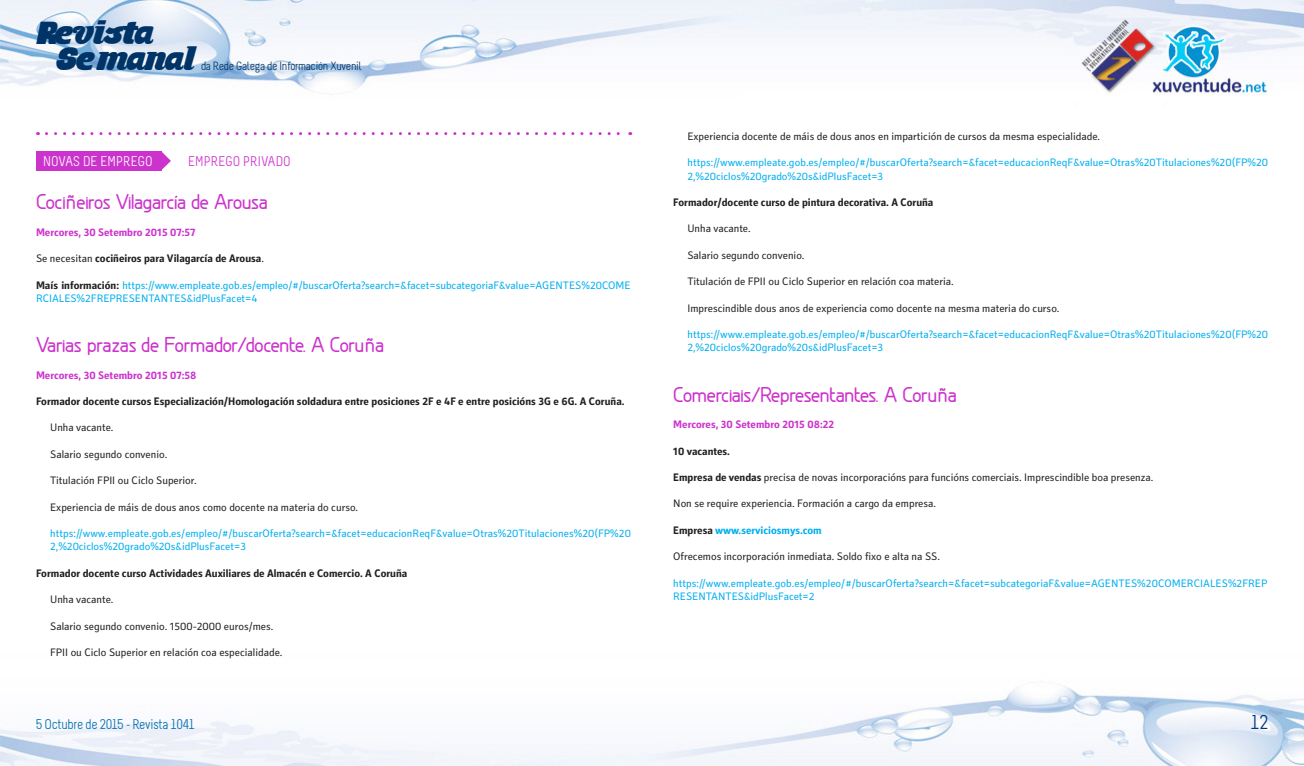
<style>
.page{position:relative;width:1304px;height:766px;background:#fff}
.page>*{position:absolute;margin:0;border:0;box-sizing:border-box;transform-origin:0 0}
.t1{font:33px/26px "Musa Ornata";letter-spacing:-.01em;color:#036}
.t2{font:700 20px "Greyscale Basic";letter-spacing:-.04em;color:#c3c}
.t3{font:20px "Melbourne";color:#003882}
.t4{font:14px "Melbourne";letter-spacing:-.025em;color:#006fb2}
.t5{font:14px "Melbourne";color:#fff}
.t6{font:14px "Melbourne";color:#c3c}
.t7{font:12px "Melbourne";letter-spacing:-.025em;color:#036}
.t8{font:11px/13.2px "Secca Std Demo";letter-spacing:.005em;color:#00aeef}
.t9{font:11px "Secca Std Demo";color:#231f20}
.t10{font:700 11px "Secca Std Demo";color:#231f20}
.t11{font:700 11px "Secca Std Demo";color:#c3c}
.t12{font:700 11px "Secca Std Demo";color:#00aeef}
.s1{font-weight:400}
.s2{font-weight:700;color:#231f20}
.s3{font-weight:700}
.s4{color:#231f20}
</style>
<div class="page">
<img style="left:0;top:0;width:1304px;height:765px">
<svg style="left:46px;top:132px;width:585px;height:3px"></svg>
<div style="left:36px;top:151px;width:125px;height:20px;background:#c3c"></div>
<svg style="left:161px;top:151px;width:10px;height:20px"></svg>
<h1 class="t1" style="left:55px;top:19px;width:142px;text-indent:-19px">Revista<br>Semanal</h1>
<p class="t7" style="left:201px;top:59px;width:162px">da Rede Galega de Información Xuvenil</p>
<p class="t5" style="left:43px;top:153px;width:66px">novas DE emprego</p>
<p class="t6" style="left:188px;top:153px;width:16px">Emprego</p>
<p class="t6" style="left:243px;top:153px;width:33px">pri vado</p>
<h2 class="t2" style="left:36px;top:189px;width:234px">Cociñeiros Vilagarcía de Arousa</h2>
<p class="t11" style="left:36px;top:226px;width:161px">Mercores, 30 Setembro 2015 07:57</p>
<p class="t10" style="left:36px;top:252px;width:229px"><span class="s1">Se necesitan</span> cociñeiros para Vilagarcía de Arousa<span class="s1">.</span></p>
<p class="t8" style="left:36px;top:278px;width:596px"><span class="s2">Maís información:</span> https://www.empleate.gob.es/empleo/#/buscarOferta?search=&amp;facet=subcategoriaF&amp;value=AGENTES%20COME<br>RCIALES%2FREPRESENTANTES&amp;idPlusFacet=4</p>
<h2 class="t2" style="left:36px;top:332px;width:350px">Varias prazas de Formador/docente. A Coruña</h2>
<p class="t11" style="left:36px;top:368px;width:162px">Mercores, 30 Setembro 2015 07:58</p>
<p class="t10" style="left:36px;top:395px;width:590px">Formador docente cursos Especialización/Homologación soldadura entre posiciones 2F e 4F e entre posicións 3G e 6G. A Coruña.</p>
<p class="t9" style="left:50px;top:421px;width:65px">Unha vacante.</p>
<p class="t9" style="left:50px;top:448px;width:119px">Salario segundo convenio.</p>
<p class="t9" style="left:50px;top:474px;width:148px">Titulación FPII ou Ciclo Superior.</p>
<p class="t9" style="left:50px;top:500px;width:309px">Experiencia de máis de dous anos como docente na materia do curso.</p>
<p class="t8" style="left:50px;top:527px;width:582px">https://www.empleate.gob.es/empleo/#/buscarOferta?search=&amp;facet=educacionReqF&amp;value=Otras%20Titulaciones%20(FP%20<br>2,%20ciclos%20grado%20s&amp;idPlusFacet=3</p>
<p class="t10" style="left:36px;top:566px;width:373px">Formador docente curso Actividades Auxiliares de Almacén e Comercio. A Coruña</p>
<p class="t9" style="left:50px;top:593px;width:65px">Unha vacante.</p>
<p class="t9" style="left:50px;top:619px;width:225px">Salario segundo convenio. 1500-2000 euros/mes.</p>
<p class="t9" style="left:50px;top:646px;width:234px">FPII ou Ciclo Superior en relación coa especialidade.</p>
<p class="t9" style="left:687px;top:130px;width:414px">Experiencia docente de máis de dous anos en impartición de cursos da mesma especialidade.</p>
<p class="t8" style="left:687px;top:156px;width:582px">https://www.empleate.gob.es/empleo/#/buscarOferta?search=&amp;facet=educacionReqF&amp;value=Otras%20Titulaciones%20(FP%20<br>2,%20ciclos%20grado%20s&amp;idPlusFacet=3</p>
<p class="t10" style="left:673px;top:196px;width:262px">Formador/docente curso de pintura decorativa. A Coruña</p>
<p class="t9" style="left:687px;top:222px;width:65px">Unha vacante.</p>
<p class="t9" style="left:687px;top:249px;width:119px">Salario segundo convenio.</p>
<p class="t9" style="left:687px;top:275px;width:268px">Titulación de FPII ou Ciclo Superior en relación coa materia.</p>
<p class="t9" style="left:687px;top:302px;width:373px">Imprescindible dous anos de experiencia como docente na mesma materia do curso.</p>
<p class="t8" style="left:687px;top:328px;width:582px">https://www.empleate.gob.es/empleo/#/buscarOferta?search=&amp;facet=educacionReqF&amp;value=Otras%20Titulaciones%20(FP%20<br>2,%20ciclos%20grado%20s&amp;idPlusFacet=3</p>
<h2 class="t2" style="left:673px;top:382px;width:286px">Comerciais/Representantes. A Coruña</h2>
<p class="t11" style="left:673px;top:418px;width:162px">Mercores, 30 Setembro 2015 08:22</p>
<p class="t10" style="left:673px;top:444px;width:58px">10 vacantes.</p>
<p class="t9" style="left:673px;top:471px;width:482px"><span class="s3">Empresa de vendas</span> precisa de novas incorporacións para funcións comerciais. Imprescindible boa presenza.</p>
<p class="t9" style="left:673px;top:497px;width:264px">Non se require experiencia. Formación a cargo da empresa.</p>
<p class="t12" style="left:673px;top:524px;width:150px"><span class="s4">Empresa</span> www.serviciosmys.com</p>
<p class="t9" style="left:673px;top:550px;width:268px">Ofrecemos incorporación inmediata. Soldo fixo e alta na SS.</p>
<p class="t8" style="left:673px;top:576px;width:596px">https://www.empleate.gob.es/empleo/#/buscarOferta?search=&amp;facet=subcategoriaF&amp;value=AGENTES%20COMERCIALES%2FREP<br>RESENTANTES&amp;idPlusFacet=2</p>
<p class="t4" style="left:36px;top:717px;width:160px">5 Octubre de 2015 - Revista 1041</p>
<h2 class="t3" style="left:1251px;top:711px;width:19px">12</h2>
</div>
